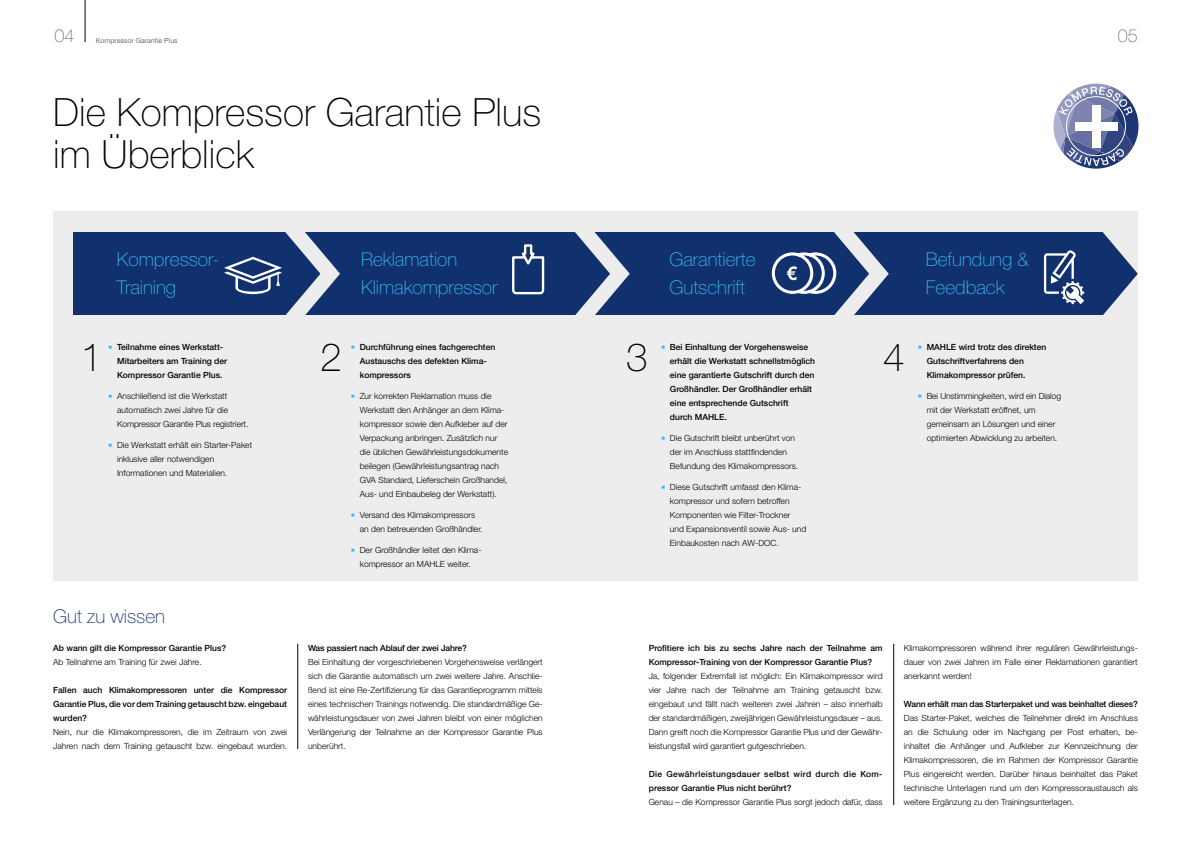
<style>
.page{position:relative;width:1191px;height:842px;background:#fff}
.page>*{position:absolute;margin:0;border:0;box-sizing:border-box;transform-origin:0 0}
.t1{font:100 39px/42px "Helvetica Neue LT Std";color:#000}
.t2{font:100 19px/28px "Helvetica Neue LT Std";color:#36bcee}
.t3{font:100 19px "Helvetica Neue LT Std";color:#11306e}
.t4{font:100 18px "Helvetica Neue LT Std";color:#706f6f}
.t5{font:300 8.5px/14px "Helvetica Neue LT Std";color:#000}
.t6{font:500 8.5px/14px "Helvetica Neue LT Std";color:#000}
.t7{font:500 8.5px/14px "Helvetica Neue LT Std";letter-spacing:.03em;color:#000}
.t8{font:7px "Helvetica Neue LT Std";color:#706f6f}
.s1{color:#36bcee}
</style>
<div class="page">
<hr style="left:85px;top:0;width:1px;height:42px;background:#000">
<hr style="left:297px;top:644px;width:1px;height:105px;background:#000">
<hr style="left:893px;top:644px;width:1px;height:161px;background:#000">
<div style="left:53px;top:211px;width:1084px;height:370px;background:#ededed"></div>
<div style="left:73px;top:232px;width:1064px;height:83px;background:#11306e"></div>
<svg style="left:224px;top:232px;width:116px;height:83px"></svg>
<svg style="left:1044px;top:211px;width:94px;height:104px"></svg>
<div style="left:1137px;top:221px;width:45px;height:148px;background:#fff"></div>
<svg style="left:512px;top:232px;width:118px;height:83px"></svg>
<svg style="left:771px;top:232px;width:118px;height:83px"></svg>
<svg style="left:1053px;top:84px;width:85px;height:85px"></svg>
<h3 class="t4" style="left:54px;top:25px;width:21px">04</h3>
<h3 class="t4" style="left:1117px;top:25px;width:21px">05</h3>
<p class="t8" style="left:96px;top:36px;width:84px">Kompressor Garantie Plus</p>
<h1 class="t1" style="left:53px;top:91px;width:489px">Die Kompressor Garantie Plus im Überblick</h1>
<h2 class="t2" style="left:117px;top:245px;width:104px">Kompressor-<br>Training</h2>
<h2 class="t2" style="left:361px;top:245px;width:138px">Reklamation<br>Klimakompressor</h2>
<h2 class="t2" style="left:669px;top:245px;width:88px">Garantierte<br>Gutschrift</h2>
<h2 class="t2" style="left:925px;top:245px;width:105px">Befundung &amp;<br>Feedback</h2>
<h1 class="t1" style="left:81px;top:336px;width:23px">1</h1>
<h1 class="t1" style="left:320px;top:336px;width:23px">2</h1>
<h1 class="t1" style="left:626px;top:336px;width:23px">3</h1>
<h1 class="t1" style="left:883px;top:336px;width:23px">4</h1>
<p class="t6" style="left:117px;top:340px;width:112px;text-indent:-9px"><span class="s1">■</span> Teilnahme eines Werkstatt-<br>Mitarbeiters am Training der<br>Kompressor Garantie Plus.</p>
<p class="t5" style="left:117px;top:389px;width:133px;text-indent:-9px"><span class="s1">■</span> Anschließend ist die Werkstatt automatisch zwei Jahre für die<br>Kompressor Garantie Plus registriert.</p>
<p class="t5" style="left:117px;top:438px;width:137px;text-indent:-9px"><span class="s1">■</span> Die Werkstatt erhält ein Starter-Paket inklusive aller notwendigen<br>Informationen und Materialien.</p>
<p class="t6" style="left:360px;top:340px;width:137px;text-indent:-9px"><span class="s1">■</span> Durchführung eines fachgerechten<br>Austauschs des defekten Klima&shy;kompressors</p>
<p class="t5" style="left:360px;top:389px;width:150px;text-indent:-9px"><span class="s1">■</span> Zur korrekten Reklamation muss die Werkstatt den Anhänger an dem Klima&shy;kompressor sowie den Aufkleber auf der Verpackung anbringen. Zusätzlich nur die üblichen Gewährleistungsdokumente beilegen (Gewährleistungsantrag nach GVA Standard, Lieferschein Großhandel, Aus- und Einbaubeleg der Werkstatt).</p>
<p class="t5" style="left:360px;top:508px;width:124px;text-indent:-9px"><span class="s1">■</span> Versand des Klimakompressors an den betreuenden Großhändler.</p>
<p class="t5" style="left:351px;top:543px;width:132px;text-align:center"><span class="s1">■</span> Der Großhändler leitet den Klima&shy;kompressor an MAHLE weiter.</p>
<p class="t6" style="left:670px;top:340px;width:147px;text-indent:-9px"><span class="s1">■</span> Bei Einhaltung der Vorgehensweise erhält die Werkstatt schnellstmöglich eine garantierte Gutschrift durch den Großhändler. Der Großhändler erhält eine entsprechende Gutschrift<br>durch MAHLE.</p>
<p class="t5" style="left:670px;top:431px;width:130px;text-indent:-9px"><span class="s1">■</span> Die Gutschrift bleibt unberührt von der im Anschluss stattfindenden<br>Befundung des Klimakompressors.</p>
<p class="t5" style="left:670px;top:480px;width:138px;text-indent:-9px"><span class="s1">■</span> Diese Gutschrift umfasst den Klima&shy;kompressor und sofern betroffen Komponenten wie Filter-Trockner und Expansionsventil sowie Aus- und Einbaukosten nach AW-DOC.</p>
<p class="t6" style="left:926px;top:340px;width:121px;text-indent:-9px"><span class="s1">■</span> MAHLE wird trotz des direkten<br>Gutschriftverfahrens den<br>Klimakompressor prüfen.</p>
<p class="t5" style="left:926px;top:389px;width:136px;text-indent:-9px"><span class="s1">■</span> Bei Unstimmingkeiten, wird ein Dialog mit der Werkstatt eröffnet, um gemeinsam an Lösungen und einer optimierten Abwicklung zu arbeiten.</p>
<h2 class="t3" style="left:53px;top:605px;width:113px">Gut zu wissen</h2>
<p class="t6" style="left:53px;top:641px;width:175px">Ab wann gilt die Kompressor Garantie Plus?</p>
<p class="t5" style="left:53px;top:655px;width:150px">Ab Teilnahme am Training für zwei Jahre.</p>
<p class="t6" style="left:53px;top:683px;width:235px;text-align:justify">Fallen auch Klimakompressoren unter die Kompressor Garantie Plus, die vor dem Training getauscht bzw. eingebaut wurden?</p>
<p class="t5" style="left:53px;top:725px;width:235px">Nein, nur die Klimakompressoren, die im Zeitraum von zwei<br>Jahren nach dem Training getauscht bzw. eingebaut wurden.</p>
<p class="t6" style="left:308px;top:641px;width:160px">Was passiert nach Ablauf der zwei Jahre?</p>
<p class="t5" style="left:308px;top:655px;width:236px;text-align:justify">Bei Einhaltung der vorgeschriebenen Vorgehensweise verlängert sich die Garantie automatisch um zwei weitere Jahre. Anschlie&shy;ßend ist eine Re-Zertifizierung für das Garantieprogramm mittels eines technischen Trainings notwendig. Die standardmäßige Ge&shy;währleistungsdauer von zwei Jahren bleibt von einer möglichen Verlängerung der Teilnahme an der Kompressor Garantie Plus unberührt.</p>
<p class="t6" style="left:648px;top:641px;width:235px">Profitiere ich bis zu sechs Jahre nach der Teilnahme am<br>Kompressor-Training von der Kompressor Garantie Plus?</p>
<p class="t5" style="left:648px;top:669px;width:235px;text-align:justify">Ja, folgender Extremfall ist möglich: Ein Klimakompressor wird vier Jahre nach der Teilnahme am Training getauscht bzw. eingebaut und fällt nach weiteren zwei Jahren – also innerhalb der standardmäßigen, zweijährigen Gewährleistungsdauer – aus.<br>Dann greift noch die Kompressor Garantie Plus und der Gewähr&shy;leistungsfall wird garantiert gutgeschrieben.</p>
<p class="t7" style="left:648px;top:767px;width:235px">Die Gewährleistungsdauer selbst wird durch die Kom&shy;pressor Garantie Plus nicht berührt?</p>
<p class="t5" style="left:648px;top:795px;width:235px">Genau – die Kompressor Garantie Plus sorgt jedoch dafür, dass</p>
<p class="t5" style="left:904px;top:641px;width:235px;text-align:justify">Klimakompressoren während ihrer regulären Gewährleistungs&shy;dauer von zwei Jahren im Falle einer Reklamationen garantiert anerkannt werden!</p>
<p class="t6" style="left:904px;top:697px;width:235px">Wann erhält man das Starterpaket und was beinhaltet dieses?</p>
<p class="t5" style="left:904px;top:711px;width:235px;text-align:justify">Das Starter-Paket, welches die Teilnehmer direkt im Anschluss an die Schulung oder im Nachgang per Post erhalten, be&shy;inhaltet die Anhänger und Aufkleber zur Kennzeichnung der Klimakompressoren, die im Rahmen der Kompressor Garantie Plus eingereicht werden. Darüber hinaus beinhaltet das Paket technische Unterlagen rund um den Kompressoraustausch als weitere Ergänzung zu den Trainingsunterlagen.</p>
</div>
